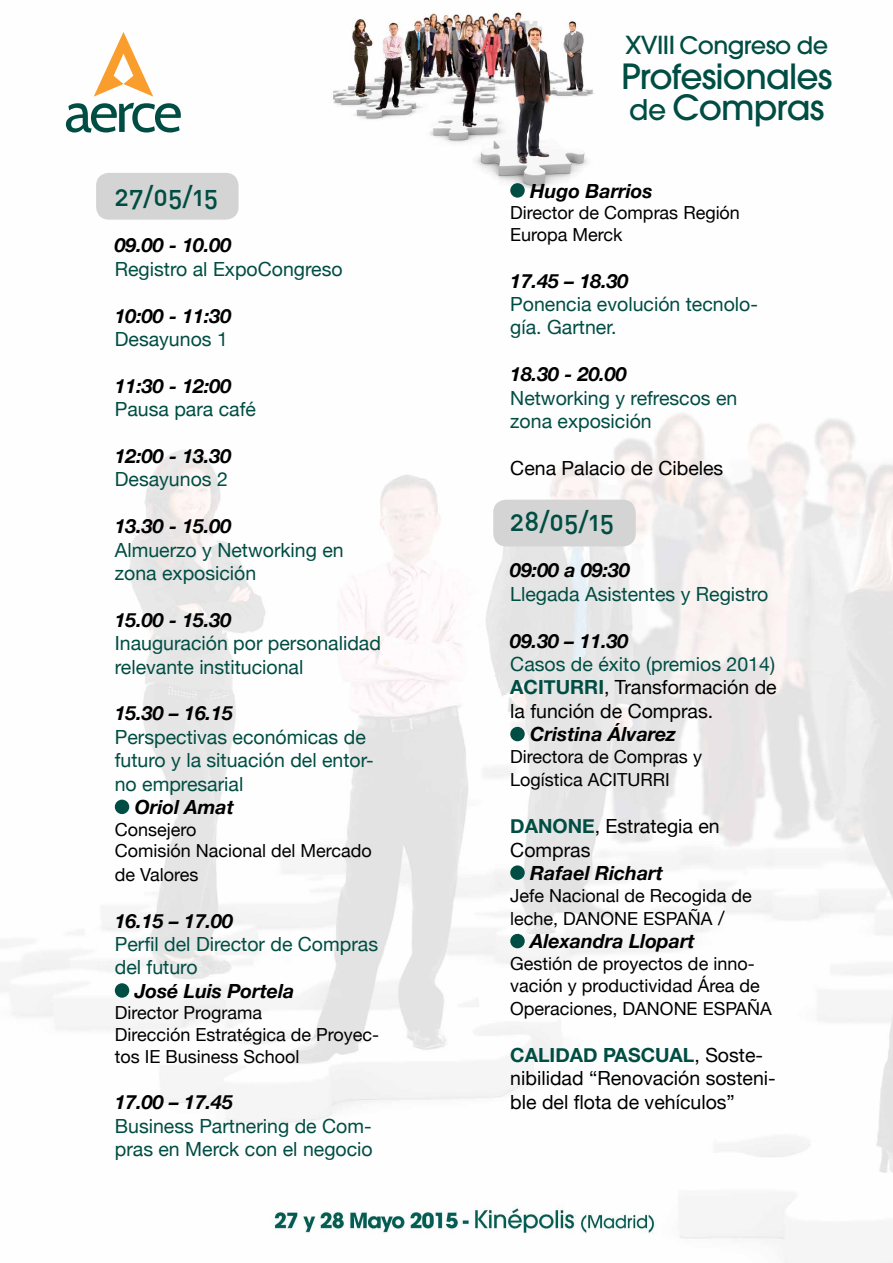
<style>
.page{position:relative;width:893px;height:1263px;background:#fff}
.page>*{position:absolute;margin:0;border:0;box-sizing:border-box;transform-origin:0 0}
.t1{font:500 34.5px/31.5px "Avant Garde";letter-spacing:-.025em;color:#004d43}
.t2{font:27px "DIN Medium Alternate";color:#004d43}
.t3{font:500 24px "Avant Garde";letter-spacing:-.025em;color:#004d43}
.t4{font:19.5px/23.4px "Helvetica Neue";color:#004d43}
.t5{font:italic 700 19.5px "Helvetica Neue";color:#000}
.t6{font:19.5px/23.4px "Helvetica Neue";color:#000}
.t7{font:18px/21.6px "Helvetica Neue";color:#000}
.s1{font-size:24.6px}
.s2{font-size:28.35px}
.s3{color:#004d43}
.s4{font-weight:700;color:#004d43}
.s5{font-size:19.5px}
</style>
<div class="page">
<img style="left:0;top:11px;width:893px;height:1252px">
<div style="left:96px;top:173px;width:143px;height:47px;background:#d4d4d4;border-radius:13px"></div>
<div style="left:493px;top:500px;width:143px;height:46px;background:#d4d4d4;border-radius:13px"></div>
<div style="left:115px;top:800px;width:14px;height:14px;background:#004d43;border-radius:50%"></div>
<div style="left:115px;top:983px;width:14px;height:15px;background:#004d43;border-radius:50%"></div>
<div style="left:510px;top:183px;width:15px;height:15px;background:#004d43;border-radius:50%"></div>
<div style="left:510px;top:727px;width:15px;height:14px;background:#004d43;border-radius:50%"></div>
<div style="left:510px;top:865px;width:15px;height:15px;background:#004d43;border-radius:50%"></div>
<div style="left:510px;top:934px;width:15px;height:14px;background:#004d43;border-radius:50%"></div>
<svg style="left:94px;top:32px;width:59px;height:65px"></svg>
<svg style="left:66px;top:103px;width:115px;height:29px"></svg>
<h2 class="t2" style="left:115px;top:179px;width:105px">27/05/15</h2>
<p class="t5" style="left:115px;top:233px;width:118px">09.00 - 10.00</p>
<p class="t4" style="left:115px;top:257px;width:229px">Registro al ExpoCongreso</p>
<p class="t5" style="left:115px;top:304px;width:118px">10:00 - 11:30</p>
<p class="t4" style="left:115px;top:327px;width:115px">Desayunos 1</p>
<p class="t5" style="left:115px;top:374px;width:118px">11:30 - 12:00</p>
<p class="t4" style="left:115px;top:397px;width:143px">Pausa para café</p>
<p class="t5" style="left:115px;top:444px;width:118px">12:00 - 13.30</p>
<p class="t4" style="left:115px;top:467px;width:115px">Desayunos 2</p>
<p class="t5" style="left:115px;top:514px;width:118px">13.30 - 15.00</p>
<p class="t4" style="left:115px;top:538px;width:230px">Almuerzo y Networking en zona exposición</p>
<p class="t5" style="left:115px;top:608px;width:118px">15.00 - 15.30</p>
<p class="t4" style="left:115px;top:631px;width:268px">Inauguración por personalidad relevante institucional</p>
<p class="t5" style="left:115px;top:701px;width:120px">15.30 – 16.15</p>
<p class="t4" style="left:115px;top:725px;width:260px">Perspectivas económicas de futuro y la situación del entor&shy;no empresarial</p>
<p class="t5" style="left:135px;top:795px;width:101px">Oriol Amat</p>
<p class="t7" style="left:115px;top:818px;width:259px">Consejero<br>Comisión Nacional del Mercado</p>
<p class="t7" style="left:115px;top:863px;width:85px">de Valores</p>
<p class="t5" style="left:115px;top:908px;width:120px">16.15 – 17.00</p>
<p class="t4" style="left:115px;top:932px;width:265px">Perfil del Director de Compras del futuro</p>
<p class="t5" style="left:135px;top:979px;width:161px">José Luis Portela</p>
<p class="t7" style="left:115px;top:1002px;width:266px">Director Programa<br>Dirección Estratégica de Proyec&shy;tos IE Business School</p>
<p class="t5" style="left:115px;top:1090px;width:120px">17.00 – 17.45</p>
<p class="t4" style="left:115px;top:1114px;width:259px">Business Partnering de Com&shy;pras en Merck con el negocio</p>
<p class="t3" style="left:626px;top:31px;width:204px"><span class="s1">XVIII</span> Congreso de</p>
<h1 class="t1" style="left:621px;top:61px;width:212px">Profesionales <span class="s2">de</span> Compras</h1>
<p class="t5" style="left:530px;top:179px;width:124px">Hugo Barrios</p>
<p class="t7" style="left:510px;top:202px;width:231px">Director de Compras Región<br>Europa Merck</p>
<p class="t5" style="left:510px;top:269px;width:120px">17.45 – 18.30</p>
<p class="t4" style="left:510px;top:292px;width:249px">Ponencia evolución tecnolo&shy;gía. Gartner.</p>
<p class="t5" style="left:510px;top:362px;width:118px">18.30 - 20.00</p>
<p class="t4" style="left:510px;top:386px;width:229px">Networking y refrescos en zona exposición</p>
<p class="t6" style="left:510px;top:456px;width:215px">Cena Palacio de Cibeles</p>
<h2 class="t2" style="left:510px;top:504px;width:105px">28/05/15</h2>
<p class="t5" style="left:510px;top:558px;width:121px">09:00 a 09:30</p>
<p class="t4" style="left:510px;top:582px;width:260px">Llegada Asistentes y Registro</p>
<p class="t5" style="left:510px;top:629px;width:120px">09.30 – 11.30</p>
<p class="t6" style="left:510px;top:652px;width:268px;text-align:justify"><span class="s3">Casos de éxito (premios 2014)<br></span><span class="s4">ACITURRI</span>, Transformación de la función de Compras.</p>
<p class="t5" style="left:530px;top:722px;width:147px">Cristina Álvarez</p>
<p class="t7" style="left:510px;top:744px;width:193px;line-height:23.4px">Directora de Compras y<br>Logística ACITURRI</p>
<p class="t6" style="left:510px;top:814px;width:211px"><span class="s4">DANONE</span>, Estrategia en<br>Compras</p>
<p class="t5" style="left:530px;top:861px;width:134px">Rafael Richart</p>
<p class="t7" style="left:510px;top:883px;width:243px;line-height:23.4px">Jefe Nacional de Recogida de leche, DANONE ESPAÑA <span class="s5">/</span></p>
<p class="t5" style="left:530px;top:929px;width:166px">Alexandra Llopart</p>
<p class="t7" style="left:510px;top:952px;width:251px">Gestión de proyectos de inno&shy;vación y productividad Área de</p>
<p class="t7" style="left:510px;top:997px;width:263px">Operaciones, DANONE ESPAÑA</p>
<p class="t6" style="left:510px;top:1043px;width:267px"><span class="s4">CALIDAD PASCUAL</span>, Soste&shy;nibilidad “Renovación sosteni&shy;ble del flota de vehículos”</p>
</div>
